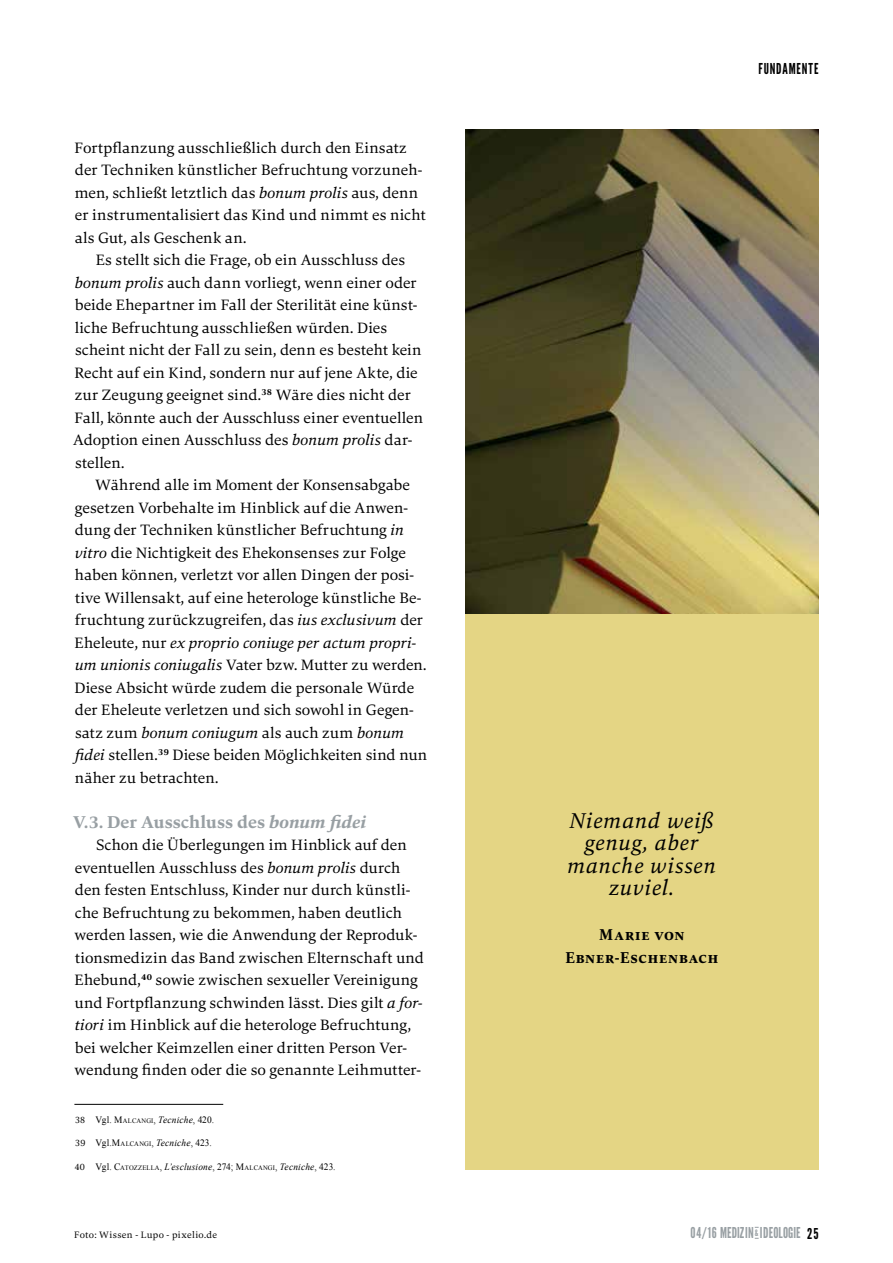
<style>
.page{position:relative;width:893px;height:1263px;background:#fff}
.page>*{position:absolute;margin:0;border:0;box-sizing:border-box;transform-origin:0 0}
.t1{font:italic 22.5px/22.5px "Carat";letter-spacing:.035em;color:#000;text-align:center;scale:.96 1}
.t2{font:700 18px "Carat";color:#989fa3}
.t3{font:700 16.5px/22.5px "Carat";letter-spacing:.055em;color:#000;text-align:center;scale:.96 1}
.t4{font:15.75px/22.5px "Carat";color:#000}
.t5{font:15px "League Gothic";letter-spacing:.01em;color:#989fa3;scale:.96 1}
.t6{font:15px "League Gothic";letter-spacing:.065em;color:#000;scale:.96 1}
.t7{font:9.75px "Times New Roman";color:#000;scale:.96 1}
.t8{font:italic 9.75px "Times New Roman";letter-spacing:.02em;color:#000;scale:.96 1}
.t9{font:9.75px "Carat";letter-spacing:.035em;color:#000}
.s1{font-style:italic}
.s2{font-family:"Carat"}
.s3{font-style:inherit}
.s4{font-size:6.9px}
.s5{font-family:"Carat";font-style:normal}
.s6{font-style:normal}
.s7{font-style:normal;font-size:6.9px}
.s8{font-size:14.85px;color:#000}
</style>
<div class="page">
<div style="left:465px;top:129px;width:354px;height:1041px;background:#e4d584"></div>
<img style="left:465px;top:129px;width:354px;height:485px">
<hr style="left:74px;top:1104px;width:149px;height:1px;background:#000">
<p class="t4" style="left:75px;top:136px;width:353px">Fortpflanzung ausschließlich durch den Einsatz der Techniken künstlicher Befruchtung vorzuneh&shy;men, schließt letztlich das <span class="s1">bonum prolis</span> aus, denn er instrumentalisiert das Kind und nimmt es nicht als Gut, als Geschenk an.</p>
<p class="t4" style="left:73px;top:249px;width:351px;text-indent:23px">Es stellt sich die Frage, ob ein Ausschluss des <span class="s1">bonum prolis</span> auch dann vorliegt, wenn einer oder beide Ehepartner im Fall der Sterilität eine künst&shy;liche Befruchtung ausschließen würden. Dies scheint nicht der Fall zu sein, denn es besteht kein Recht auf ein Kind, sondern nur auf jene Akte, die zur Zeugung geeignet sind.<sup>38</sup> Wäre dies nicht der Fall, könnte auch der Ausschluss einer eventuellen Adoption einen Ausschluss des <span class="s1">bonum prolis</span> dar&shy;stellen.</p>
<p class="t4" style="left:75px;top:474px;width:354px;text-indent:21px">Während alle im Moment der Konsensabgabe gesetzen Vorbehalte im Hinblick auf die Anwen&shy;dung der Techniken künstlicher Befruchtung <span class="s1">in vitro</span> die Nichtigkeit des Ehekonsenses zur Folge haben können, verletzt vor allen Dingen der posi&shy;tive Willensakt, auf eine heterologe künstliche Be&shy;fruchtung zurückzugreifen, das <span class="s1">ius exclusivum</span> der Eheleute, nur <span class="s1">ex proprio coniuge per actum propri&shy;um unionis coniugalis</span> Vater bzw. Mutter zu werden.<br>Diese Absicht würde zudem die personale Würde der Eheleute verletzen und sich sowohl in Gegen&shy;satz zum <span class="s1">bonum coniugum</span> als auch zum <span class="s1">bonum fidei</span> stellen.<sup>39</sup> Diese beiden Möglichkeiten sind nun näher zu betrachten.</p>
<p class="t2" style="left:73px;top:810px;width:295px">V.3. Der Ausschluss des <span class="s1">bonum fidei</span></p>
<p class="t4" style="left:75px;top:834px;width:351px;text-indent:21px">Schon die Überlegungen im Hinblick auf den eventuellen Ausschluss des <span class="s1">bonum prolis</span> durch den festen Entschluss, Kinder nur durch künstli&shy;che Befruchtung zu bekommen, haben deutlich werden lassen, wie die Anwendung der Reproduk&shy;tionsmedizin das Band zwischen Elternschaft und Ehebund,<sup>40</sup> sowie zwischen sexueller Vereinigung und Fortpflanzung schwinden lässt. Dies gilt <span class="s1">a for&shy;tiori</span> im Hinblick auf die heterologe Befruchtung, bei welcher Keimzellen einer dritten Person Ver&shy;wendung finden oder die so genannte Leihmutter-</p>
<p class="t7" style="left:75px;top:1113px;width:146px"><span class="s2">38</span> Vgl. <span class="s3">M</span><span class="s4">ALCANGI</span>, <span class="s1">Tecniche</span>, 420.</p>
<p class="t7" style="left:75px;top:1136px;width:144px"><span class="s2">39</span> Vgl.<span class="s3">M</span><span class="s4">ALCANGI</span>, <span class="s1">Tecniche</span>, 423.</p>
<p class="t8" style="left:74px;top:1160px;width:274px"><span class="s5">40</span> <span class="s6">Vgl.</span> <span class="s6">C</span><span class="s7">ATOZZELLA</span><span class="s6">,</span> L’esclusione<span class="s6">, 274;</span> <span class="s6">M</span><span class="s7">ALCANGI</span><span class="s6">,</span> Tecniche<span class="s6">, 423.</span></p>
<p class="t9" style="left:74px;top:1228px;width:145px">Foto: Wissen - Lupo - pixelio.de</p>
<p class="t6" style="left:758px;top:60px;width:64px">FUNDAMENTE</p>
<h1 class="t1" style="left:567px;top:809px;width:156px">Niemand weiß genug, aber manche wissen zuviel.</h1>
<p class="t3" style="left:565px;top:923px;width:161px">Marie von<br>Ebner-Eschenbach</p>
<p class="t5" style="left:691px;top:1224px;width:135px">04/16 MEDIZIN<sup>&amp;</sup> I DEOLOGIE <span class="s8">25</span></p>
</div>
